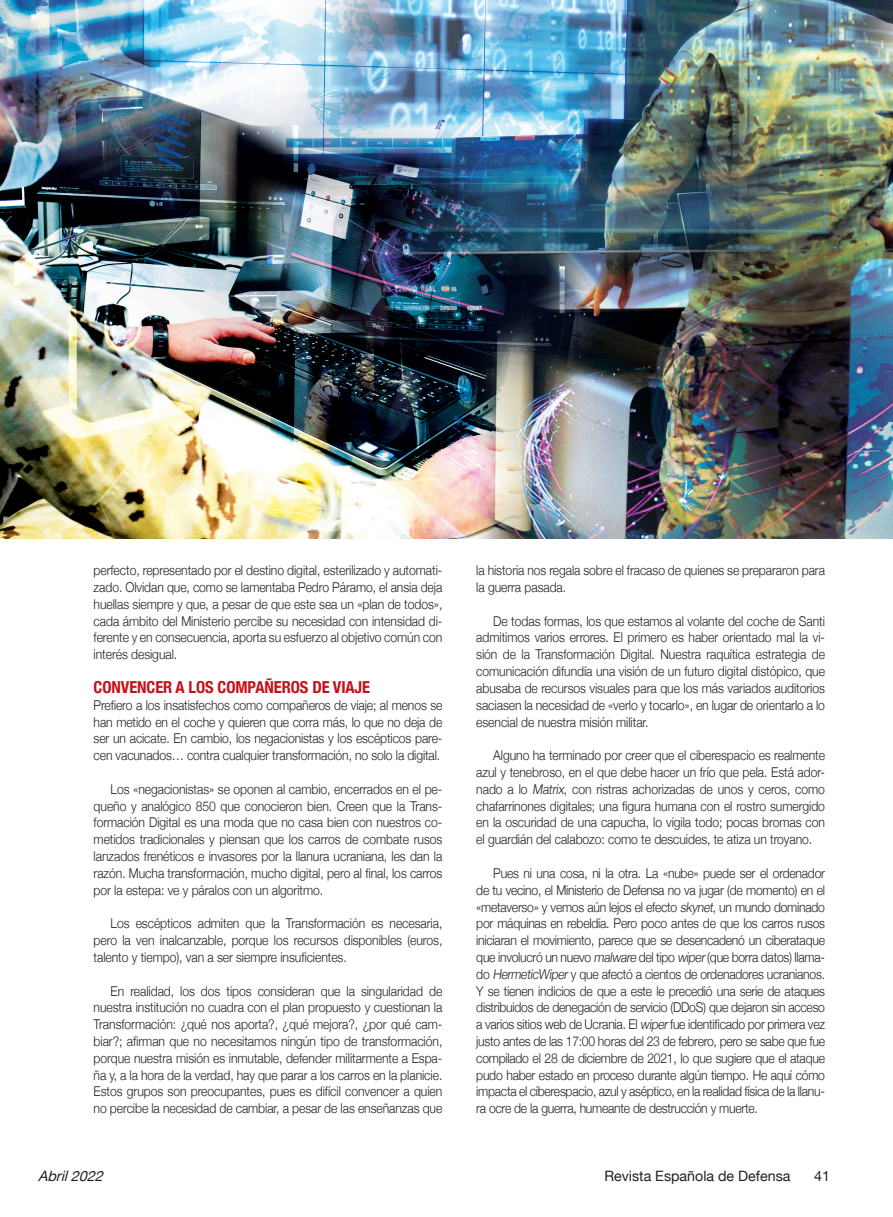
<style>
.page{position:relative;width:893px;height:1217px;background:#fff}
.page>*{position:absolute;margin:0;border:0;box-sizing:border-box;transform-origin:0 0}
.Coro-Ladillo{font:700 condensed 16.5px "Helvetica Neue";letter-spacing:-.005em;color:#c4121a}
.t1{font:14.25px "Helvetica Neue";color:#231f20}
.t2{font:italic 14.25px "Helvetica Neue";color:#231f20}
.Coro-Texto{font:300 13.5px/16.8px "Helvetica Neue";letter-spacing:-.005em;color:#231f20;text-align:justify;scale:.9 1}
</style>
<div class="page">
<img style="left:0;top:0;width:893px;height:538px">
<p class="Coro-Texto" style="left:94px;top:561px;width:389px">perfecto, representado por el destino digital, esterilizado y automati&shy;zado. Olvidan que, como se lamentaba Pedro Páramo, el ansia deja huellas siempre y que, a pesar de que este sea un «plan de todos», cada ámbito del Ministerio percibe su necesidad con intensidad di&shy;ferente y en consecuencia, aporta su esfuerzo al objetivo común con interés desigual.</p>
<p class="Coro-Ladillo" style="left:94px;top:673px;width:278px">CONVENCER A LOS COMPAÑEROS DE VIAJE</p>
<p class="Coro-Texto" style="left:94px;top:695px;width:389px">Prefiero a los insatisfechos como compañeros de viaje; al menos se han metido en el coche y quieren que corra más, lo que no deja de ser un acicate. En cambio, los negacionistas y los escépticos pare&shy;cen vacunados… contra cualquier transformación, no solo la digital.</p>
<p class="Coro-Texto" style="left:94px;top:779px;width:389px;text-indent:17px">Los «negacionistas» se oponen al cambio, encerrados en el pe&shy;queño y analógico 850 que conocieron bien. Creen que la Trans&shy;formación Digital es una moda que no casa bien con nuestros co&shy;metidos tradicionales y piensan que los carros de combate rusos lanzados frenéticos e invasores por la llanura ucraniana, les dan la razón. Mucha transformación, mucho digital, pero al final, los carros por la estepa: ve y páralos con un algoritmo.</p>
<p class="Coro-Texto" style="left:94px;top:913px;width:389px;text-indent:17px">Los escépticos admiten que la Transformación es necesaria, pero la ven inalcanzable, porque los recursos disponibles (euros, talento y tiempo), van a ser siempre insuficientes.</p>
<p class="Coro-Texto" style="left:94px;top:981px;width:389px;text-indent:17px">En realidad, los dos tipos consideran que la singularidad de nuestra institución no cuadra con el plan propuesto y cuestionan la Transformación: ¿qué nos aporta?, ¿qué mejora?, ¿por qué cam&shy;biar?; afirman que no necesitamos ningún tipo de transformación, porque nuestra misión es inmutable, defender militarmente a Espa&shy;ña y, a la hora de la verdad, hay que parar a los carros en la planicie.<br>Estos grupos son preocupantes, pues es difícil convencer a quien no percibe la necesidad de cambiar, a pesar de las enseñanzas que</p>
<p class="Coro-Texto" style="left:476px;top:561px;width:389px">la historia nos regala sobre el fracaso de quienes se prepararon para la guerra pasada.</p>
<p class="Coro-Texto" style="left:476px;top:611px;width:389px;text-indent:17px">De todas formas, los que estamos al volante del coche de Santi admitimos varios errores. El primero es haber orientado mal la vi&shy;sión de la Transformación Digital. Nuestra raquítica estrategia de comunicación difundía una visión de un futuro digital distópico, que abusaba de recursos visuales para que los más variados auditorios saciasen la necesidad de «verlo y tocarlo», en lugar de orientarlo a lo esencial de nuestra misión militar.</p>
<p class="Coro-Texto" style="left:476px;top:745px;width:389px;text-indent:17px">Alguno ha terminado por creer que el ciberespacio es realmente azul y tenebroso, en el que debe hacer un frío que pela. Está ador&shy;nado a lo Matrix, con ristras achorizadas de unos y ceros, como chafarrinones digitales; una figura humana con el rostro sumergido en la oscuridad de una capucha, lo vigila todo; pocas bromas con el guardián del calabozo: como te descuides, te atiza un troyano.</p>
<p class="Coro-Texto" style="left:476px;top:863px;width:389px;text-indent:17px">Pues ni una cosa, ni la otra. La «nube» puede ser el ordenador de tu vecino, el Ministerio de Defensa no va jugar (de momento) en el «metaverso» y vemos aún lejos el efecto skynet, un mundo dominado por máquinas en rebeldía. Pero poco antes de que los carros rusos iniciaran el movimiento, parece que se desencadenó un ciberataque que involucró un nuevo malware del tipo wiper(que borra datos) llama&shy;do HermeticWipery que afectó a cientos de ordenadores ucranianos.<br>Y se tienen indicios de que a este le precedió una serie de ataques distribuidos de denegación de servicio (DDoS) que dejaron sin acceso a varios sitios web de Ucrania. El wiperfue identificado por primera vez justo antes de las 17:00 horas del 23 de febrero, pero se sabe que fue compilado el 28 de diciembre de 2021, lo que sugiere que el ataque pudo haber estado en proceso durante algún tiempo. He aquí cómo impacta el ciberespacio, azul y aséptico, en la realidad física de la llanu&shy;ra ocre de la guerra, humeante de destrucción y muerte.</p>
<p class="t2" style="left:38px;top:1165px;width:71px">Abril2022</p>
<p class="t1" style="left:604px;top:1165px;width:188px">Revista Española de Defensa</p>
<p class="t1" style="left:814px;top:1165px;width:17px">41</p>
</div>
